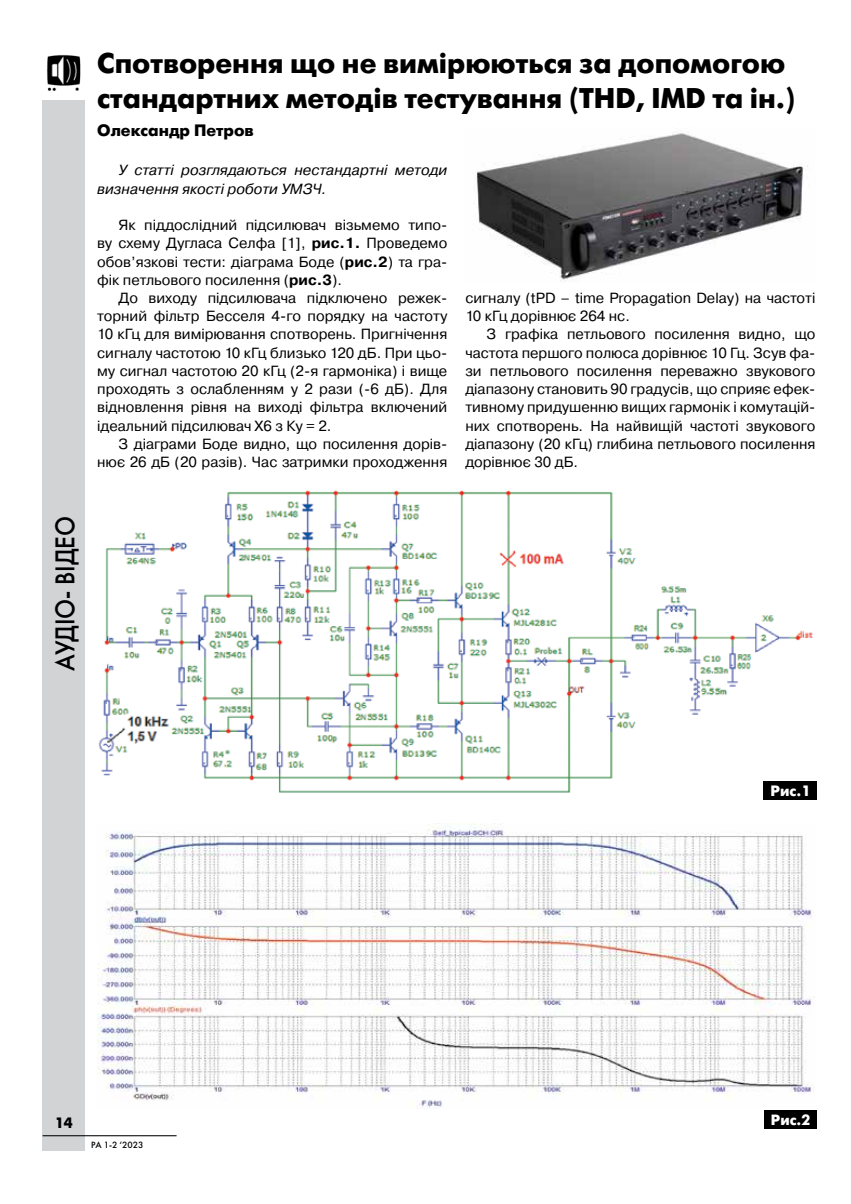
<style>
.page{position:relative;width:851px;height:1204px;background:#fff}
.page>*{position:absolute;margin:0;border:0;box-sizing:border-box;transform-origin:0 0}
.t1{font:700 28.5px/34.2px "Futuris C";color:#000}
.t2{font:27px "Futuris C";color:#000;scale:.9 1}
.t3{font:700 16.5px "Futuris C";color:#000}
.t4{font:700 15px "Futuris C";color:#fff}
.t5{font:700 15px "Futuris C";color:#000}
.t6{font:700 14.85px "Futuris C";color:#fff}
.t7{font:14.7px/18.1px "Pragmatica C";color:#000;text-align:justify}
.t8{font:italic 14.7px/18.3px "Pragmatica C";color:#000}
.t9{font:9px "Futuris C";color:#000}
.s1{font-weight:700}
</style>
<div class="page">
<div style="left:43px;top:100px;width:42px;height:1050px;background:#d1d3d4"></div>
<hr style="left:43px;top:1135px;width:133px;height:1px;background:#000">
<img style="left:47px;top:55px;width:34px;height:36px">
<img style="left:97px;top:823px;width:718px;height:285px">
<img style="left:475px;top:133px;width:333px;height:149px">
<div style="left:764px;top:1110px;width:52px;height:18px;background:#000"></div>
<img style="left:98px;top:490px;width:715px;height:303px">
<div style="left:763px;top:781px;width:53px;height:18px;background:#000"></div>
<h1 class="t1" style="left:97px;top:47px;width:699px">Спотворення що не вимірюються за допомогою стандартних методів тестування (THD, IMD та ін.)</h1>
<p class="t3" style="left:97px;top:121px;width:158px">Олександр Петров</p>
<p class="t8" style="left:97px;top:161px;width:351px;text-indent:21px">У статті розглядаються нестандартні методи визначення якості роботи УМЗЧ.</p>
<p class="t7" style="left:97px;top:216px;width:351px;text-indent:21px">Як піддослідний підсилювач візьмемо типо&shy;ву схему Дугласа Селфа [1], <span class="s1">рис.1.</span> Проведемо обов’язкові тести: діаграма Боде (<span class="s1">рис.2</span>) та гра&shy;фік петльового посилення (<span class="s1">рис.3</span>).</p>
<p class="t7" style="left:97px;top:289px;width:351px;text-indent:21px">До виходу підсилювача підключено режек&shy;торний фільтр Бесселя 4-го порядку на частоту 10 кГц для вимірювання спотворень. Пригнічення сигналу частотою 10 кГц близько 120 дБ. При цьо&shy;му сигнал частотою 20 кГц (2-я гармоніка) і вище проходять з ослабленням у 2 рази (-6 дБ). Для відновлення рівня на виході фільтра включений ідеальний підсилювач Х6 з Ку = 2.</p>
<p class="t7" style="left:97px;top:435px;width:351px;text-align:right">З діаграми Боде видно, що посилення дорів&shy;нює 26 дБ (20 разів). Час затримки проходження</p>
<p class="t7" style="left:465px;top:289px;width:351px">сигналу (tPD – time Propagation Delay) на частоті<br>10 кГц дорівнює 264 нс.</p>
<p class="t7" style="left:465px;top:325px;width:351px;text-indent:21px">З графіка петльового посилення видно, що частота першого полюса дорівнює 10 Гц. Зсув фа&shy;зи петльового посилення переважно звукового діапазону становить 90 градусів, що сприяє ефек&shy;тивному придушенню вищих гармонік і комутацій&shy;них спотворень. На найвищій частоті звукового діапазону (20 кГц) глибина петльового посилення дорівнює 30 дБ.</p>
<h2 class="t2" style="left:49px;top:670px;width:173px;rotate:-90deg">АУДІО- ВІДЕО</h2>
<p class="t4" style="left:770px;top:782px;width:41px">Рис.1</p>
<p class="t5" style="left:55px;top:1114px;width:19px">14</p>
<p class="t9" style="left:91px;top:1139px;width:54px">РА 1-2 ‘2023</p>
<p class="t6" style="left:770px;top:1111px;width:41px">Рис.2</p>
</div>
